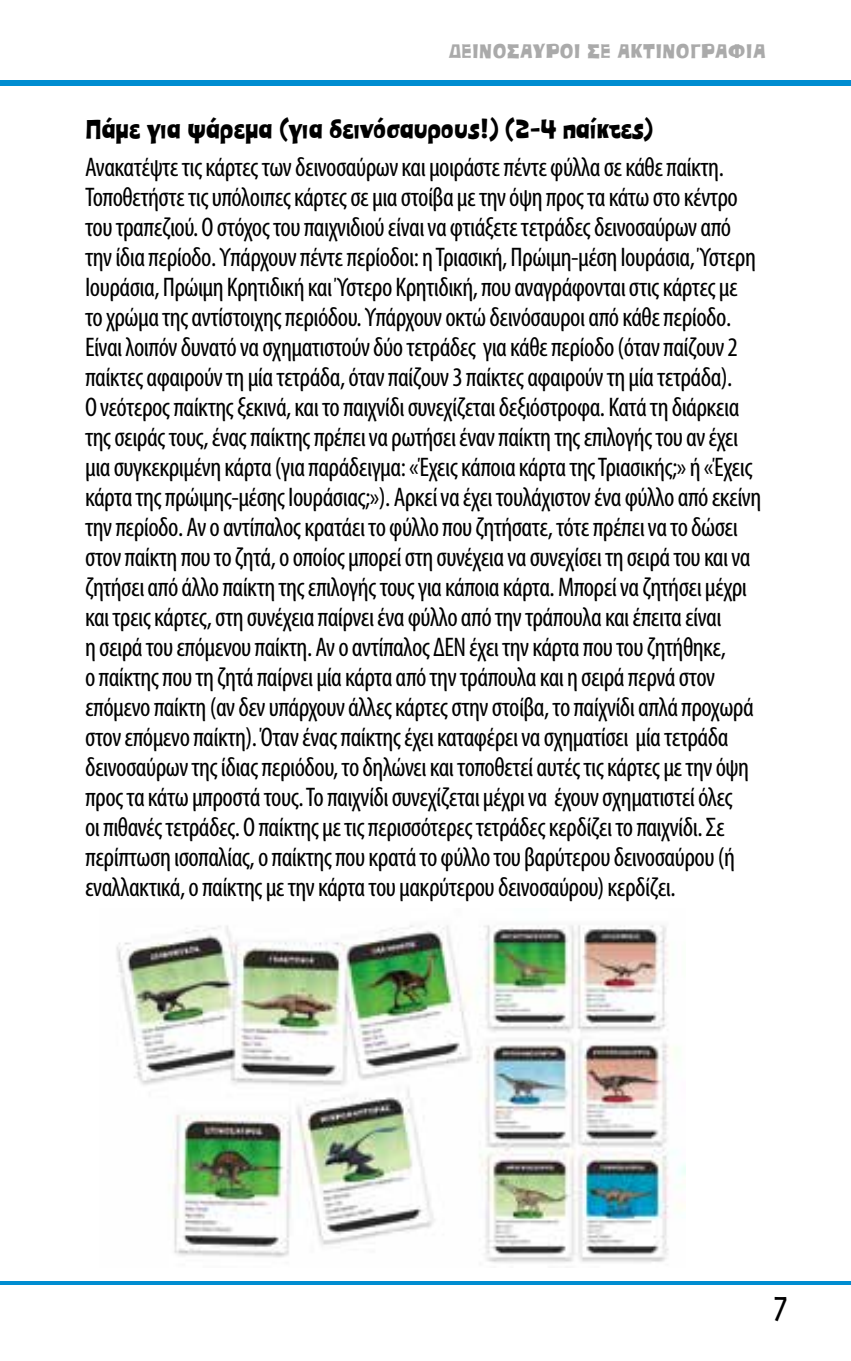
<style>
.page{position:relative;width:851px;height:1361px;background:#fff}
.page>*{position:absolute;margin:0;border:0;box-sizing:border-box;transform-origin:0 0}
.t1{font:condensed 27px/30px "Myriad Pro";letter-spacing:-.02em;color:#000}
.t2{font:900 27px "PF Cereal";letter-spacing:-.03em;color:#000;scale:.96 1}
.t3{font:24.9px "KG She Persisted";color:#000}
.t4{font:900 21px "PF Cereal";color:#aaa}
</style>
<div class="page">
<img style="left:116px;top:925px;width:569px;height:338px">
<div style="left:0;top:80px;width:850px;height:5px;background:#008dd1"></div>
<hr style="left:0;top:1281px;width:850px;height:3px;background:#008dd1">
<p class="t4" style="left:448px;top:40px;width:318px">ΔΕΙΝΟΣΑΥΡΟΙ ΣΕ ΑΚΤΙΝΟΓΡΑΦΙΑ</p>
<p class="t2" style="left:85px;top:115px;width:593px">Πάμε για ψάρεμα (για δεινόσαυρους!) (2-4 παίκτες)</p>
<p class="t1" style="left:85px;top:153px;width:677px">Ανακατέψτε τις κάρτες των δεινοσαύρων και μοιράστε πέντε φύλλα σε κάθε παίκτη.<br>Τοποθετήστε τις υπόλοιπες κάρτες σε μια στοίβα με την όψη προς τα κάτω στο κέντρο του τραπεζιού. Ο στόχος του παιχνιδιού είναι να φτιάξετε τετράδες δεινοσαύρων από την ίδια περίοδο. Υπάρχουν πέντε περίοδοι: η Τριασική, Πρώιμη-μέση Ιουράσια, Ύστερη Ιουράσια, Πρώιμη Κρητιδική και Ύστερο Κρητιδική, που αναγράφονται στις κάρτες με το χρώμα της αντίστοιχης περιόδου. Υπάρχουν οκτώ δεινόσαυροι από κάθε περίοδο.<br>Είναι λοιπόν δυνατό να σχηματιστούν δύο τετράδες για κάθε περίοδο (όταν παίζουν 2 παίκτες αφαιρούν τη μία τετράδα, όταν παίζουν 3 παίκτες αφαιρούν τη μία τετράδα).<br>Ο νεότερος παίκτης ξεκινά, και το παιχνίδι συνεχίζεται δεξιόστροφα. Κατά τη διάρκεια της σειράς τους, ένας παίκτης πρέπει να ρωτήσει έναν παίκτη της επιλογής του αν έχει μια συγκεκριμένη κάρτα (για παράδειγμα: «Έχεις κάποια κάρτα της Τριασικής;» ή «Έχεις κάρτα της πρώιμης-μέσης Ιουράσιας;»). Αρκεί να έχει τουλάχιστον ένα φύλλο από εκείνη την περίοδο. Αν ο αντίπαλος κρατάει το φύλλο που ζητήσατε, τότε πρέπει να το δώσει στον παίκτη που το ζητά, ο οποίος μπορεί στη συνέχεια να συνεχίσει τη σειρά του και να ζητήσει από άλλο παίκτη της επιλογής τους για κάποια κάρτα. Μπορεί να ζητήσει μέχρι και τρεις κάρτες, στη συνέχεια παίρνει ένα φύλλο από την τράπουλα και έπειτα είναι<br>η σειρά του επόμενου παίκτη. Αν ο αντίπαλος ΔΕΝ έχει την κάρτα που του ζητήθηκε,<br>ο παίκτης που τη ζητά παίρνει μία κάρτα από την τράπουλα και η σειρά περνά στον επόμενο παίκτη (αν δεν υπάρχουν άλλες κάρτες στην στοίβα, το παίχνίδι απλά προχωρά στον επόμενο παίκτη). Όταν ένας παίκτης έχει καταφέρει να σχηματίσει μία τετράδα δεινοσαύρων της ίδιας περιόδου, το δηλώνει και τοποθετεί αυτές τις κάρτες με την όψη προς τα κάτω μπροστά τους. Το παιχνίδι συνεχίζεται μέχρι να έχουν σχηματιστεί όλες<br>οι πιθανές τετράδες. Ο παίκτης με τις περισσότερες τετράδες κερδίζει το παιχνίδι. Σε περίπτωση ισοπαλίας, ο παίκτης που κρατά το φύλλο του βαρύτερου δεινοσαύρου (ή εναλλακτικά, ο παίκτης με την κάρτα του μακρύτερου δεινοσαύρου) κερδίζει.</p>
<p class="t3" style="left:774px;top:1290px;width:14px">7</p>
</div>
